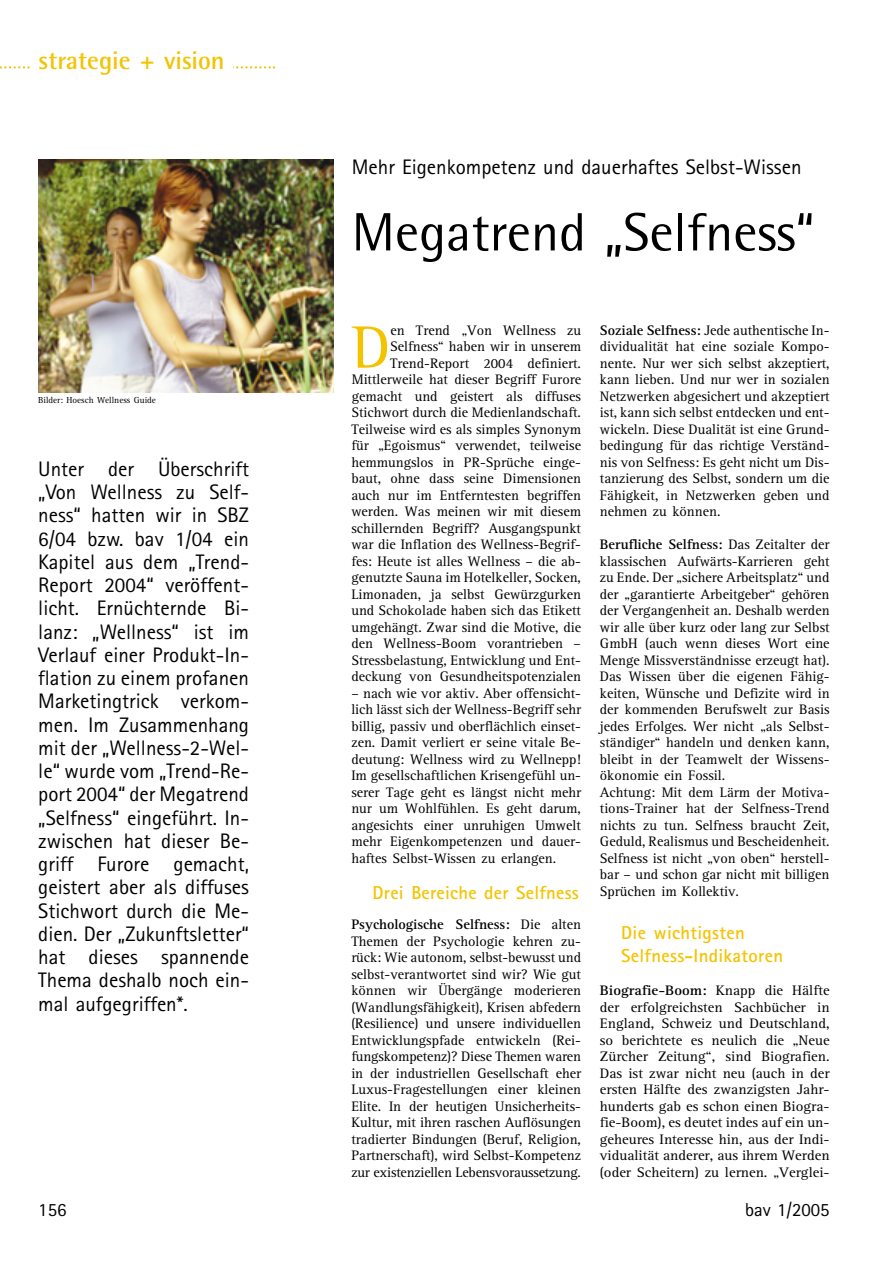
<style>
.page{position:relative;width:893px;height:1263px;background:#fff}
.page>*{position:absolute;margin:0;border:0;box-sizing:border-box;transform-origin:0 0}
.t1{font:61.35px "Rotis Semi Serif";color:#f4c300}
.t2{font:54px "Rotis Semi Sans";color:#000}
.t3{font:700 25.5px "Rotis Semi Sans";color:#f4c300}
.t4{font:21px/23.2px "Rotis Sans Serif";color:#000;text-align:justify}
.t5{font:700 18.75px/22.5px "Rotis Sans Serif";letter-spacing:.015em;color:#f4c300}
.t6{font:18.75px "Rotis Sans Serif";color:#000}
.t7{font:14.25px/16.5px "Rotis Serif";color:#000;text-align:justify}
.t8{font:14.25px/16.5px "Rotis Serif";color:#000;text-align:justify;scale:1.04 1}
.t9{font:9px "Rotis Serif";color:#000}
.s1{font-weight:700}
</style>
<div class="page">
<svg style="left:0;top:66px;width:275px;height:3px"></svg>
<div style="left:30px;top:51px;width:202px;height:31px;background:#fff"></div>
<img style="left:38px;top:159px;width:296px;height:234px">
<h3 class="t3" style="left:38px;top:51px;width:188px">strategie + vision</h3>
<p class="t9" style="left:38px;top:397px;width:119px">Bilder: Hoesch Wellness Guide</p>
<p class="t4" style="left:38px;top:459px;width:212px">Unter der Überschrift „Von Wellness zu Self&shy;ness“ hatten wir in SBZ 6/04 bzw. bav 1/04 ein Kapitel aus dem „Trend-Report 2004“ veröffent&shy;licht. Ernüchternde Bi&shy;lanz: „Wellness“ ist im Verlauf einer Produkt-In&shy;flation zu einem profanen Marketingtrick verkom&shy;men. Im Zusammenhang mit der „Wellness-2-Wel&shy;le“ wurde vom „Trend-Re&shy;port 2004“ der Megatrend „Selfness“ eingeführt. In&shy;zwischen hat dieser Be&shy;griff Furore gemacht, geistert aber als diffuses Stichwort durch die Me&shy;dien. Der „Zukunftsletter“ hat dieses spannende Thema deshalb noch ein&shy;mal aufgegriffen*.</p>
<h3 class="t4" style="left:352px;top:157px;width:451px">Mehr Eigenkompetenz und dauerhaftes Selbst-Wissen</h3>
<h2 class="t2" style="left:352px;top:213px;width:464px">Megatrend „Selfness“</h2>
<p class="t7" style="left:351px;top:323px;width:231px;text-align:right">en Trend „Von Wellness zu Selfness“ haben wir in unserem Trend-Report 2004 definiert.<br>Mittlerweile hat dieser Begriff Furore gemacht und geistert als diffuses Stichwort durch die Medienlandschaft.<br>Teilweise wird es als simples Synonym für „Egoismus“ verwendet, teilweise hemmungslos in PR-Sprüche einge&shy;baut, ohne dass seine Dimensionen auch nur im Entferntesten begriffen werden. Was meinen wir mit diesem schillernden Begriff? Ausgangspunkt war die Inflation des Wellness-Begrif&shy;fes: Heute ist alles Wellness – die ab&shy;genutzte Sauna im Hotelkeller, Socken, Limonaden, ja selbst Gewürzgurken und Schokolade haben sich das Etikett umgehängt. Zwar sind die Motive, die den Wellness-Boom vorantrieben – Stressbelastung, Entwicklung und Ent&shy;deckung von Gesundheitspotenzialen</p>
<p class="t7" style="left:351px;top:686px;width:231px">– nach wie vor aktiv. Aber offensicht&shy;lich lässt sich der Wellness-Begriff sehr billig, passiv und oberflächlich einset&shy;zen. Damit verliert er seine vitale Be&shy;deutung: Wellness wird zu Wellnepp!<br>Im gesellschaftlichen Krisengefühl un&shy;serer Tage geht es längst nicht mehr nur um Wohlfühlen. Es geht darum, angesichts einer unruhigen Umwelt mehr Eigenkompetenzen und dauer&shy;haftes Selbst-Wissen zu erlangen.</p>
<h3 class="t5" style="left:372px;top:883px;width:208px">Drei Bereiche der Selfness</h3>
<p class="t7" style="left:351px;top:917px;width:231px"><span class="s1">Psychologische Selfness:</span> Die alten Themen der Psychologie kehren zu&shy;rück: Wie autonom, selbst-bewusst und selbst-verantwortet sind wir? Wie gut können wir Übergänge moderieren (Wandlungsfähigkeit), Krisen abfedern (Resilience) und unsere individuellen Entwicklungspfade entwickeln (Rei&shy;fungskompetenz)? Diese Themen waren in der industriellen Gesellschaft eher Luxus-Fragestellungen einer kleinen Elite. In der heutigen Unsicherheits-Kultur, mit ihren raschen Auflösungen tradierter Bindungen (Beruf, Religion, Partnerschaft), wird Selbst-Kompetenz zur existenziellen Lebensvoraussetzung.</p>
<h1 class="t1" style="left:352px;top:325px;width:40px">D</h1>
<p class="t7" style="left:600px;top:323px;width:231px"><span class="s1">Soziale Selfness:</span> Jede authentische In&shy;dividualität hat eine soziale Kompo&shy;nente. Nur wer sich selbst akzeptiert, kann lieben. Und nur wer in sozialen Netzwerken abgesichert und akzeptiert ist, kann sich selbst entdecken und ent&shy;wickeln. Diese Dualität ist eine Grund&shy;bedingung für das richtige Verständ&shy;nis von Selfness: Es geht nicht um Dis&shy;tanzierung des Selbst, sondern um die Fähigkeit, in Netzwerken geben und nehmen zu können.</p>
<p class="t7" style="left:600px;top:537px;width:231px;text-align:left"><span class="s1">Berufliche Selfness:</span> Das Zeitalter der klassischen Aufwärts-Karrieren geht zu Ende. Der „sichere Arbeitsplatz“ und der „garantierte Arbeitgeber“ gehören der Vergangenheit an. Deshalb werden wir alle über kurz oder lang zur Selbst GmbH (auch wenn dieses Wort eine Menge Missverständnisse erzeugt hat).<br>Das Wissen über die eigenen Fähig&shy;keiten, Wünsche und Defizite wird in der kommenden Berufswelt zur Basis jedes Erfolges. Wer nicht „als Selbst&shy;ständiger“ handeln und denken kann, bleibt in der Teamwelt der Wissens&shy;ökonomie ein Fossil.<br>Achtung: Mit dem Lärm der Motiva&shy;tions-Trainer hat der Selfness-Trend nichts zu tun. Selfness braucht Zeit, Geduld, Realismus und Bescheidenheit.<br>Selfness ist nicht „von oben“ herstell&shy;bar – und schon gar nicht mit billigen Sprüchen im Kollektiv.</p>
<h3 class="t5" style="left:621px;top:923px;width:163px">Die wichtigsten<br>Selfness-Indikatoren</h3>
<p class="t8" style="left:600px;top:983px;width:222px"><span class="s1">Biografie-Boom:</span> Knapp die Hälfte der erfolgreichsten Sachbücher in England, Schweiz und Deutschland, so berichtete es neulich die „Neue Zürcher Zeitung“, sind Biografien.<br>Das ist zwar nicht neu (auch in der ersten Hälfte des zwanzigsten Jahr&shy;hunderts gab es schon einen Biogra&shy;fie-Boom), es deutet indes auf ein un&shy;geheures Interesse hin, aus der Indi&shy;vidualität anderer, aus ihrem Werden (oder Scheitern) zu lernen. „Verglei-</p>
<h3 class="t6" style="left:38px;top:1203px;width:30px">156</h3>
<h3 class="t6" style="left:745px;top:1203px;width:86px">bav 1/2005</h3>
</div>
